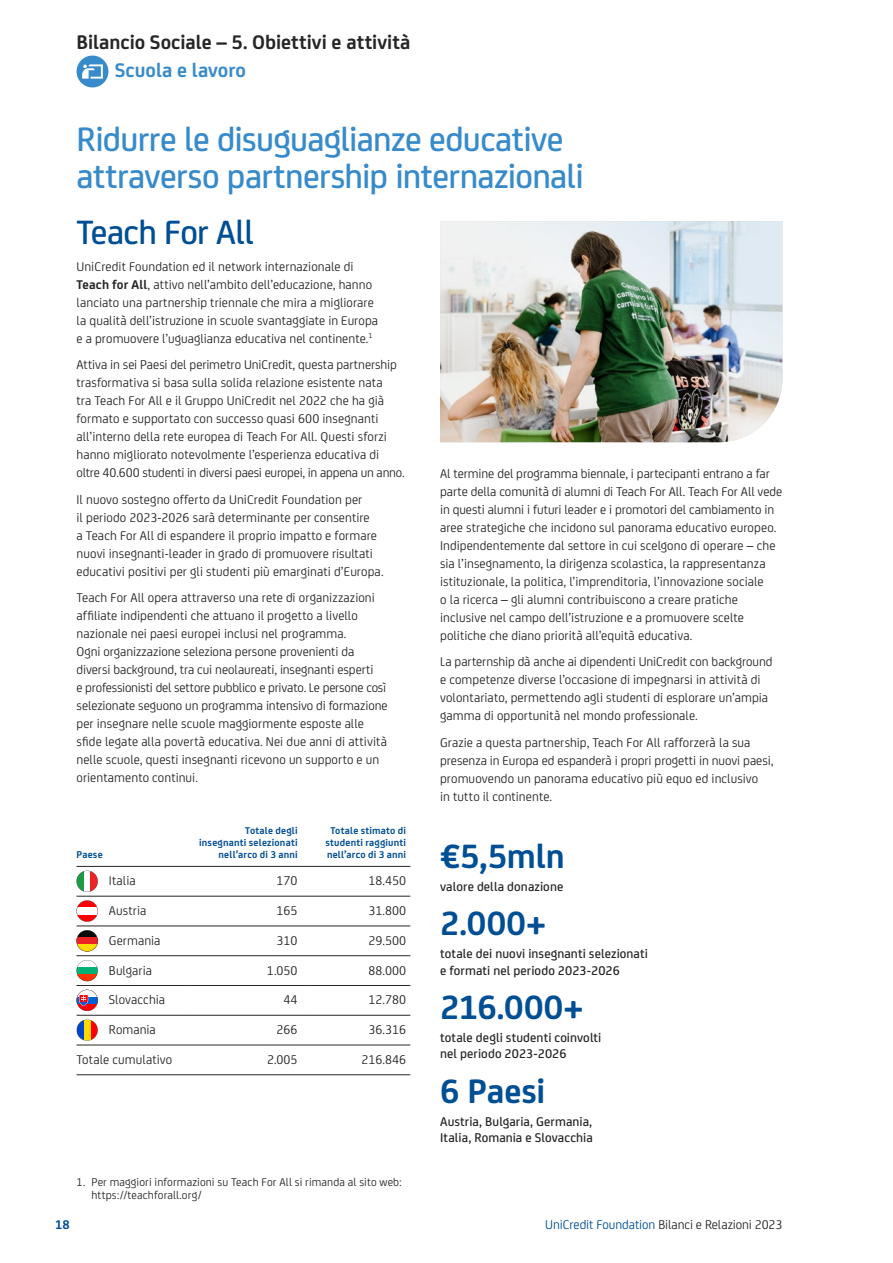
<style>
.page{position:relative;width:893px;height:1263px;background:#fff}
.page>*{position:absolute;margin:0;border:0;box-sizing:border-box;transform-origin:0 0}
.t1{font:500 36px/37.5px "Uni Credit";letter-spacing:-.02em;color:#388bca}
.t2{font:700 36px "Uni Credit";letter-spacing:-.005em;color:#004f95}
.t3{font:500 36px "Uni Credit";letter-spacing:-.015em;color:#004f95}
.t4{font:700 21px "Uni Credit";color:#262626}
.t5{font:700 21px "Uni Credit";color:#388bca}
.t6{font:13.5px/18px "Uni Credit";letter-spacing:.005em;color:#262626}
.t7{font:500 13.5px/16.5px "Uni Credit";letter-spacing:.005em;color:#262626}
.t8{font:700 13.5px "Uni Credit";color:#004f95}
.t9{font:12px/13.5px "Uni Credit";letter-spacing:.01em;color:#262626}
.t10{font:700 10.5px/12px "Uni Credit";letter-spacing:.02em;color:#004f95;text-align:right}
.s1{font-weight:700}
.s2{color:#004f95}
</style>
<div class="page">
<img style="left:440px;top:221px;width:342px;height:221px">
<div style="left:77px;top:56px;width:31px;height:31px;background:#388bca;border-radius:50%"></div>
<svg style="left:82px;top:64px;width:21px;height:15px"></svg>
<hr style="left:77px;top:866px;width:32px;height:1px;background:#262626">
<hr style="left:109px;top:866px;width:79px;height:1px;background:#262626">
<hr style="left:77px;top:896px;width:32px;height:1px;background:#262626">
<hr style="left:109px;top:896px;width:79px;height:1px;background:#262626">
<hr style="left:188px;top:866px;width:116px;height:1px;background:#262626">
<hr style="left:304px;top:866px;width:106px;height:1px;background:#262626">
<hr style="left:188px;top:896px;width:116px;height:1px;background:#262626">
<hr style="left:304px;top:896px;width:106px;height:1px;background:#262626">
<hr style="left:77px;top:926px;width:32px;height:1px;background:#262626">
<hr style="left:109px;top:926px;width:79px;height:1px;background:#262626">
<hr style="left:77px;top:955px;width:32px;height:1px;background:#262626">
<hr style="left:109px;top:955px;width:79px;height:1px;background:#262626">
<hr style="left:77px;top:985px;width:32px;height:1px;background:#262626">
<hr style="left:109px;top:985px;width:79px;height:1px;background:#262626">
<hr style="left:77px;top:1015px;width:32px;height:1px;background:#262626">
<hr style="left:109px;top:1015px;width:79px;height:1px;background:#262626">
<hr style="left:77px;top:1045px;width:32px;height:1px;background:#262626">
<hr style="left:109px;top:1045px;width:79px;height:1px;background:#262626">
<hr style="left:77px;top:1074px;width:32px;height:1px;background:#262626">
<hr style="left:109px;top:1074px;width:79px;height:1px;background:#262626">
<hr style="left:188px;top:926px;width:116px;height:1px;background:#262626">
<hr style="left:304px;top:926px;width:106px;height:1px;background:#262626">
<hr style="left:188px;top:955px;width:116px;height:1px;background:#262626">
<hr style="left:304px;top:955px;width:106px;height:1px;background:#262626">
<hr style="left:188px;top:985px;width:116px;height:1px;background:#262626">
<hr style="left:304px;top:985px;width:106px;height:1px;background:#262626">
<hr style="left:188px;top:1015px;width:116px;height:1px;background:#262626">
<hr style="left:304px;top:1015px;width:106px;height:1px;background:#262626">
<hr style="left:188px;top:1045px;width:116px;height:1px;background:#262626">
<hr style="left:304px;top:1045px;width:106px;height:1px;background:#262626">
<hr style="left:188px;top:1074px;width:116px;height:1px;background:#262626">
<hr style="left:304px;top:1074px;width:106px;height:1px;background:#262626">
<svg style="left:77px;top:871px;width:21px;height:21px"></svg>
<svg style="left:77px;top:900px;width:21px;height:22px"></svg>
<svg style="left:77px;top:930px;width:21px;height:21px"></svg>
<svg style="left:77px;top:960px;width:21px;height:21px"></svg>
<svg style="left:77px;top:990px;width:21px;height:21px"></svg>
<svg style="left:77px;top:1019px;width:21px;height:22px"></svg>
<h2 class="t4" style="left:77px;top:26px;width:335px">Bilancio Sociale – 5. Obiettivi e attività</h2>
<h2 class="t5" style="left:115px;top:54px;width:133px">Scuola e lavoro</h2>
<h1 class="t1" style="left:77px;top:118px;width:509px">Ridurre le disuguaglianze educative attraverso partnership internazionali</h1>
<h1 class="t3" style="left:77px;top:206px;width:179px">Teach For All</h1>
<p class="t6" style="left:77px;top:257px;width:303px">UniCredit Foundation ed il network internazionale di <span class="s1">Teach for All</span>, attivo nell’ambito dell’educazione, hanno lanciato una partnership triennale che mira a migliorare la qualità dell’istruzione in scuole svantaggiate in Europa e a promuovere l’uguaglianza educativa nel continente.<sup>1</sup></p>
<p class="t6" style="left:77px;top:355px;width:330px">Attiva in sei Paesi del perimetro UniCredit, questa partnership trasformativa si basa sulla solida relazione esistente nata<br>tra Teach For All e il Gruppo UniCredit nel 2022 che ha già formato e supportato con successo quasi 600 insegnanti all’interno della rete europea di Teach For All. Questi sforzi hanno migliorato notevolmente l’esperienza educativa di oltre 40.600 studenti in diversi paesi europei, in appena un anno.</p>
<p class="t6" style="left:77px;top:490px;width:309px">Il nuovo sostegno offerto da UniCredit Foundation per<br>il periodo 2023‑2026 sarà determinante per consentire<br>a Teach For All di espandere il proprio impatto e formare nuovi insegnanti‑leader in grado di promuovere risultati educativi positivi per gli studenti più emarginati d’Europa.</p>
<p class="t6" style="left:77px;top:588px;width:313px">Teach For All opera attraverso una rete di organizzazioni affiliate indipendenti che attuano il progetto a livello nazionale nei paesi europei inclusi nel programma.<br>Ogni organizzazione seleziona persone provenienti da diversi background, tra cui neolaureati, insegnanti esperti<br>e professionisti del settore pubblico e privato. Le persone così selezionate seguono un programma intensivo di formazione per insegnare nelle scuole maggiormente esposte alle sfide legate alla povertà educativa. Nei due anni di attività nelle scuole, questi insegnanti ricevono un supporto e un orientamento continui.</p>
<p class="t10" style="left:77px;top:848px;width:28px">Paese</p>
<p class="t10" style="left:199px;top:824px;width:100px">Totale degli insegnanti selezionati nell’arco di 3 anni</p>
<p class="t10" style="left:325px;top:824px;width:82px;text-align:center">Totale stimato di studenti raggiunti nell’arco di 3 anni</p>
<p class="t6" style="left:109px;top:871px;width:28px">Italia</p>
<p class="t6" style="left:277px;top:871px;width:23px">170</p>
<p class="t6" style="left:368px;top:871px;width:39px">18.450</p>
<p class="t6" style="left:109px;top:901px;width:39px">Austria</p>
<p class="t6" style="left:277px;top:901px;width:23px">165</p>
<p class="t6" style="left:368px;top:901px;width:39px">31.800</p>
<p class="t6" style="left:109px;top:930px;width:53px">Germania</p>
<p class="t6" style="left:277px;top:930px;width:23px">310</p>
<p class="t6" style="left:368px;top:930px;width:39px">29.500</p>
<p class="t6" style="left:109px;top:960px;width:45px">Bulgaria</p>
<p class="t6" style="left:267px;top:960px;width:32px">1.050</p>
<p class="t6" style="left:368px;top:960px;width:39px">88.000</p>
<p class="t6" style="left:109px;top:990px;width:58px">Slovacchia</p>
<p class="t6" style="left:284px;top:990px;width:16px">44</p>
<p class="t6" style="left:368px;top:990px;width:39px">12.780</p>
<p class="t6" style="left:109px;top:1020px;width:48px">Romania</p>
<p class="t6" style="left:277px;top:1020px;width:23px">266</p>
<p class="t6" style="left:368px;top:1020px;width:39px">36.316</p>
<p class="t6" style="left:77px;top:1049px;width:97px">Totale cumulativo</p>
<p class="t6" style="left:267px;top:1049px;width:32px">2.005</p>
<p class="t6" style="left:361px;top:1049px;width:46px">216.846</p>
<p class="t9" style="left:91px;top:1174px;width:312px;text-indent:-15px">1. Per maggiori informazioni su Teach For All si rimanda al sito web: https://teachforall.org/</p>
<p class="t6" style="left:440px;top:463px;width:344px">Al termine del programma biennale, i partecipanti entrano a far parte della comunità di alumni di Teach For All. Teach For All vede in questi alumni i futuri leader e i promotori del cambiamento in aree strategiche che incidono sul panorama educativo europeo.<br>Indipendentemente dal settore in cui scelgono di operare – che sia l’insegnamento, la dirigenza scolastica, la rappresentanza istituzionale, la politica, l’imprenditoria, l’innovazione sociale<br>o la ricerca – gli alumni contribuiscono a creare pratiche inclusive nel campo dell’istruzione e a promuovere scelte politiche che diano priorità all’equità educativa.</p>
<p class="t6" style="left:440px;top:652px;width:334px">La parternship dà anche ai dipendenti UniCredit con background e competenze diverse l’occasione di impegnarsi in attività di volontariato, permettendo agli studenti di esplorare un’ampia gamma di opportunità nel mondo professionale.</p>
<p class="t6" style="left:440px;top:732px;width:335px">Grazie a questa partnership, Teach For All rafforzerà la sua presenza in Europa ed espanderà i propri progetti in nuovi paesi, promuovendo un panorama educativo più equo ed inclusivo<br>in tutto il continente.</p>
<h1 class="t2" style="left:440px;top:829px;width:126px">€5,5mln</h1>
<p class="t7" style="left:440px;top:877px;width:125px">valore della donazione</p>
<h1 class="t2" style="left:440px;top:896px;width:107px">2.000+</h1>
<p class="t7" style="left:440px;top:944px;width:209px">totale dei nuovi insegnanti selezionati e formati nel periodo 2023‑2026</p>
<h1 class="t2" style="left:440px;top:980px;width:145px">216.000+</h1>
<p class="t7" style="left:440px;top:1028px;width:163px">totale degli studenti coinvolti nel periodo 2023-2026</p>
<h1 class="t2" style="left:440px;top:1064px;width:107px">6 Paesi</h1>
<p class="t7" style="left:440px;top:1112px;width:154px">Austria, Bulgaria, Germania,<br>Italia, Romania e Slovacchia</p>
<p class="t8" style="left:55px;top:1214px;width:16px">18</p>
<p class="t6" style="left:545px;top:1215px;width:239px"><span class="s2">UniCredit Foundation</span> Bilanci e Relazioni 2023</p>
</div>
